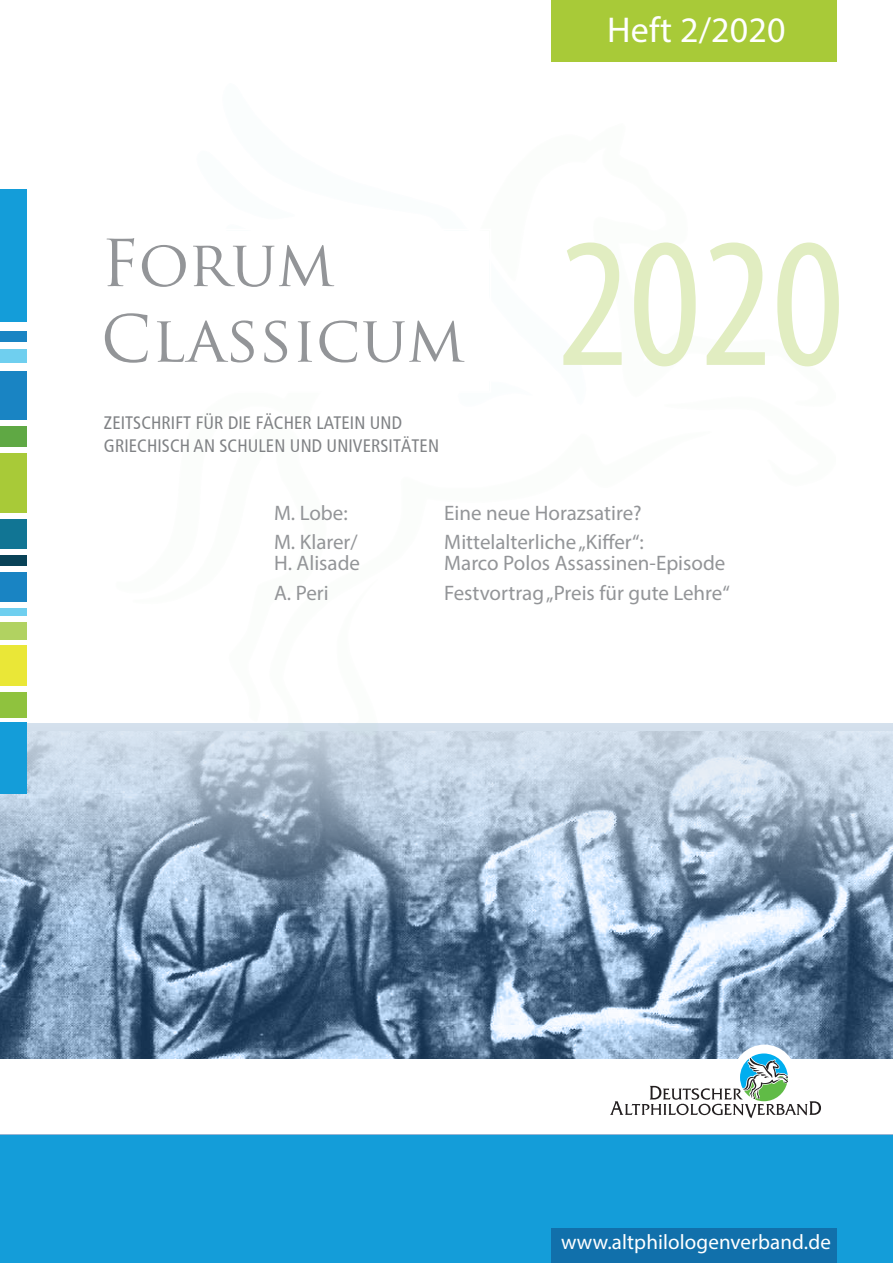
<style>
.page{position:relative;width:893px;height:1263px;background:#fff}
.page>*{position:absolute;margin:0;border:0;box-sizing:border-box;transform-origin:0 0}
.t1{font:condensed 186px "Myriad Pro";color:#e1edc1}
.t2{font:63px/75.6px "Trajan Pro";letter-spacing:.005em;color:#939598}
.t3{font:36px "Myriad Pro";letter-spacing:.005em;color:#fff}
.t4{font:21px "Myriad Pro";color:#939598}
.t5{font:21px "Myriad Pro";letter-spacing:.005em;color:#fff}
.t6{font:condensed 18px/22.5px "Frutiger";letter-spacing:.005em;color:#808285}
</style>
<div class="page">
<div style="left:0;top:1083px;width:893px;height:180px;background:#149dd9"></div>
<img style="left:0;top:732px;width:893px;height:327px">
<div style="left:0;top:1060px;width:893px;height:74px;background:#fff"></div>
<div style="left:732px;top:1044px;width:64px;height:64px;background:#fff;border-radius:50%"></div>
<svg style="left:610px;top:1053px;width:211px;height:65px"></svg>
<div style="left:0;top:519px;width:27px;height:30px;background:#117594"></div>
<div style="left:0;top:372px;width:27px;height:48px;background:#1984c3"></div>
<div style="left:0;top:572px;width:27px;height:30px;background:#1984c3"></div>
<div style="left:0;top:555px;width:27px;height:11px;background:#094257"></div>
<div style="left:0;top:331px;width:27px;height:10px;background:#1984c3"></div>
<div style="left:0;top:453px;width:27px;height:60px;background:#a8ca38"></div>
<div style="left:0;top:622px;width:27px;height:17px;background:#b1d261"></div>
<div style="left:0;top:349px;width:27px;height:14px;background:#6fcfef"></div>
<div style="left:0;top:645px;width:26px;height:40px;background:#eae737"></div>
<div style="left:0;top:609px;width:27px;height:7px;background:#6fcfef"></div>
<div style="left:0;top:426px;width:27px;height:21px;background:#5fa844"></div>
<div style="left:0;top:692px;width:26px;height:25px;background:#8fc23e"></div>
<div style="left:0;top:722px;width:26px;height:71px;background:#149dd9"></div>
<div style="left:0;top:190px;width:27px;height:132px;background:#149dd9"></div>
<div style="left:552px;top:1229px;width:285px;height:34px;background:#1170ab"></div>
<img style="left:113px;top:723px;width:722px;height:22px">
<div style="left:552px;top:0;width:285px;height:61px;background:#a8ca38"></div>
<h2 class="t2" style="left:101px;top:225px;width:365px">Forum<br>Classicum</h2>
<p class="t6" style="left:104px;top:412px;width:337px">ZEITSCHRIFT FÜR DIE FÄCHER LATEIN UND<br>GRIECHISCH AN SCHULEN UND UNIVERSITÄTEN</p>
<h3 class="t3" style="left:607px;top:8px;width:180px">Heft 2/2020</h3>
<h1 class="t1" style="left:557px;top:191px;width:288px">2020</h1>
<p class="t4" style="left:274px;top:500px;width:75px">M. Lobe:</p>
<p class="t4" style="left:444px;top:500px;width:199px">Eine neue Horazsatire?</p>
<p class="t4" style="left:274px;top:529px;width:85px">M. Klarer/</p>
<p class="t4" style="left:444px;top:529px;width:201px">Mittelalterliche „Kiffer“:</p>
<p class="t4" style="left:274px;top:550px;width:87px">H. Alisade</p>
<p class="t4" style="left:444px;top:550px;width:283px">Marco Polos Assassinen-Episode</p>
<p class="t4" style="left:274px;top:580px;width:56px">A. Peri</p>
<p class="t4" style="left:444px;top:580px;width:287px">Festvortrag „Preis für gute Lehre“</p>
<p class="t5" style="left:561px;top:1229px;width:271px">www.altphilologenverband.de</p>
</div>
